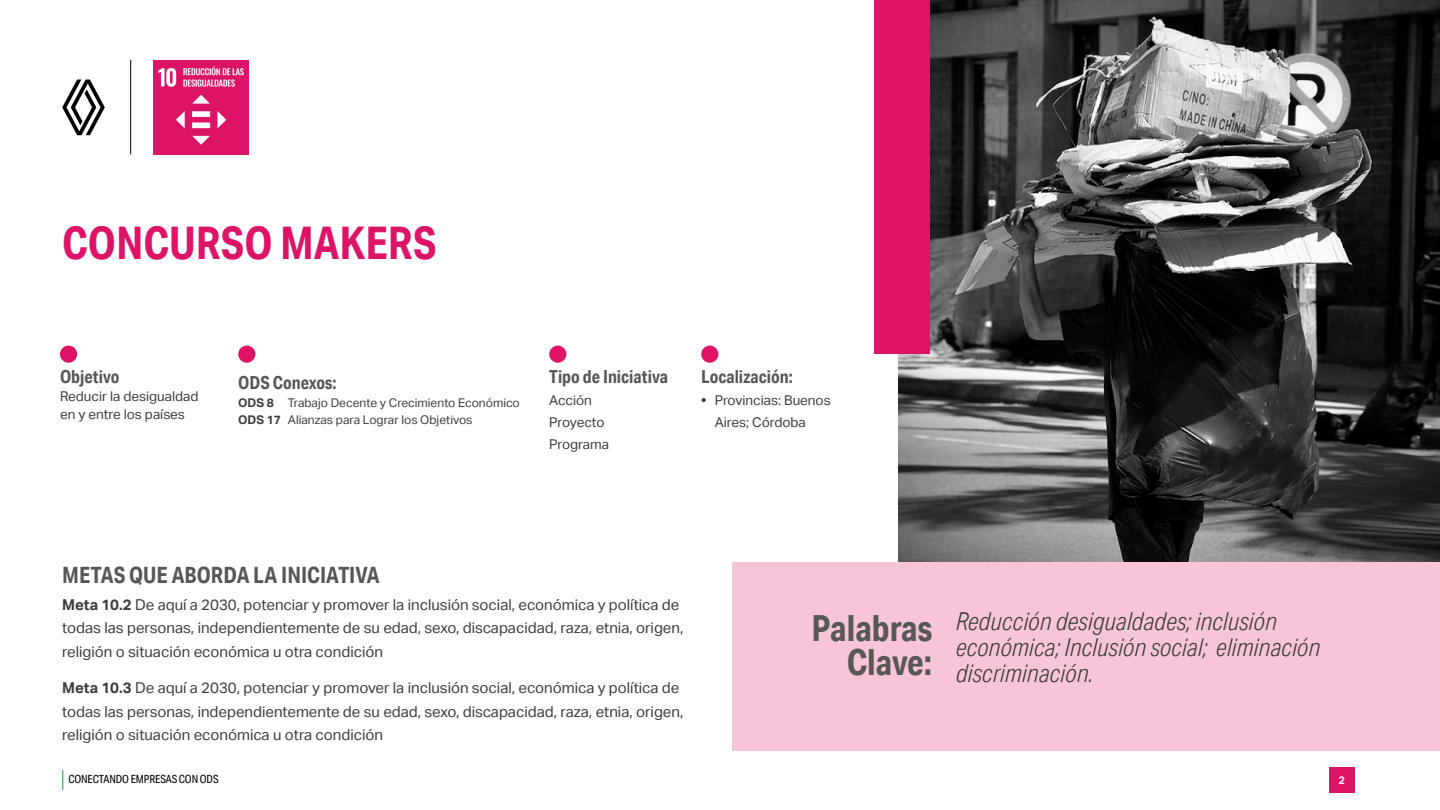
<style>
.page{position:relative;width:1440px;height:810px;background:#fff}
.page>*{position:absolute;margin:0;border:0;box-sizing:border-box;transform-origin:0 0}
.t1{font:700 45px "Aktiv Grotesk Cd";color:#dd1367}
.t2{font:700 36px/33.8px "Aktiv Grotesk Cd";color:#575756;text-align:right}
.t3{font:italic 300 24.75px/26.2px "Aktiv Grotesk Cd";color:#3c3c3b}
.t4{font:700 22.5px "Aktiv Grotesk Cd";color:#575756}
.t5{font:700 18px "Aktiv Grotesk Cd";color:#575756}
.t6{font:15px/23.2px "Aktiv Grotesk";color:#3c3c3b}
.t7{font:13.5px/21.8px "Aktiv Grotesk";color:#3c3c3b}
.t8{font:12px/17.2px "Aktiv Grotesk";color:#3c3c3b}
.t9{font:11.25px "Aktiv Grotesk Cd";letter-spacing:-.01em;color:#000}
.t10{font:700 10.88px "Aktiv Grotesk";color:#fff}
.s1{font-weight:700}
</style>
<div class="page">
<svg style="left:62px;top:770px;width:1px;height:20px"></svg>
<div style="left:1329px;top:767px;width:25px;height:26px;background:#dd1367"></div>
<div style="left:732px;top:562px;width:708px;height:189px;background:#f7c4d9"></div>
<img style="left:898px;top:0;width:542px;height:562px">
<div style="left:874px;top:0;width:56px;height:354px;background:#dd1367"></div>
<div style="left:60px;top:346px;width:17px;height:17px;background:#dd1367;border-radius:50%"></div>
<div style="left:701px;top:346px;width:17px;height:17px;background:#dd1367;border-radius:50%"></div>
<img style="left:154px;top:60px;width:95px;height:95px">
<hr style="left:131px;top:60px;width:1px;height:94px;background:#000">
<svg style="left:62px;top:80px;width:43px;height:55px"></svg>
<div style="left:238px;top:346px;width:17px;height:17px;background:#dd1367;border-radius:50%"></div>
<div style="left:549px;top:346px;width:17px;height:17px;background:#dd1367;border-radius:50%"></div>
<h1 class="t1" style="left:62px;top:216px;width:376px">CONCURSO MAKERS</h1>
<p class="t5" style="left:60px;top:366px;width:61px">Objetivo</p>
<p class="t7" style="left:60px;top:388px;width:140px;line-height:18px">Reducir la desigualdad en y entre los países</p>
<p class="t5" style="left:238px;top:371px;width:100px">ODS Conexos:</p>
<p class="t8" style="left:238px;top:394px;width:283px"><span class="s1">ODS 8</span> Trabajo Decente y Crecimiento Económico<br><span class="s1">ODS 17</span> Alianzas para Lograr los Objetivos</p>
<p class="t5" style="left:549px;top:366px;width:120px">Tipo de Iniciativa</p>
<p class="t7" style="left:549px;top:390px;width:61px">Acción<br>Proyecto<br>Programa</p>
<p class="t5" style="left:701px;top:366px;width:93px">Localización:</p>
<p class="t7" style="left:715px;top:390px;width:118px;text-indent:-14px"><span class="s1">•</span> Provincias: Buenos<br>Aires; Córdoba</p>
<h3 class="t4" style="left:62px;top:561px;width:319px">METAS QUE ABORDA LA INICIATIVA</h3>
<p class="t6" style="left:62px;top:593px;width:623px"><span class="s1">Meta 10.2</span> De aquí a 2030, potenciar y promover la inclusión social, económica y política de todas las personas, independientemente de su edad, sexo, discapacidad, raza, etnia, origen, religión o situación económica u otra condición</p>
<p class="t6" style="left:62px;top:677px;width:623px"><span class="s1">Meta 10.3</span> De aquí a 2030, potenciar y promover la inclusión social, económica y política de todas las personas, independientemente de su edad, sexo, discapacidad, raza, etnia, origen, religión o situación económica u otra condición</p>
<h2 class="t2" style="left:811px;top:611px;width:122px">Palabras<br>Clave:</h2>
<h3 class="t3" style="left:956px;top:608px;width:366px">Reducción desigualdades; inclusión económica; Inclusión social; eliminación discriminación.</h3>
<p class="t9" style="left:68px;top:773px;width:152px">CONECTANDO EMPRESAS CON ODS</p>
<p class="t10" style="left:1338px;top:774px;width:8px">2</p>
</div>
